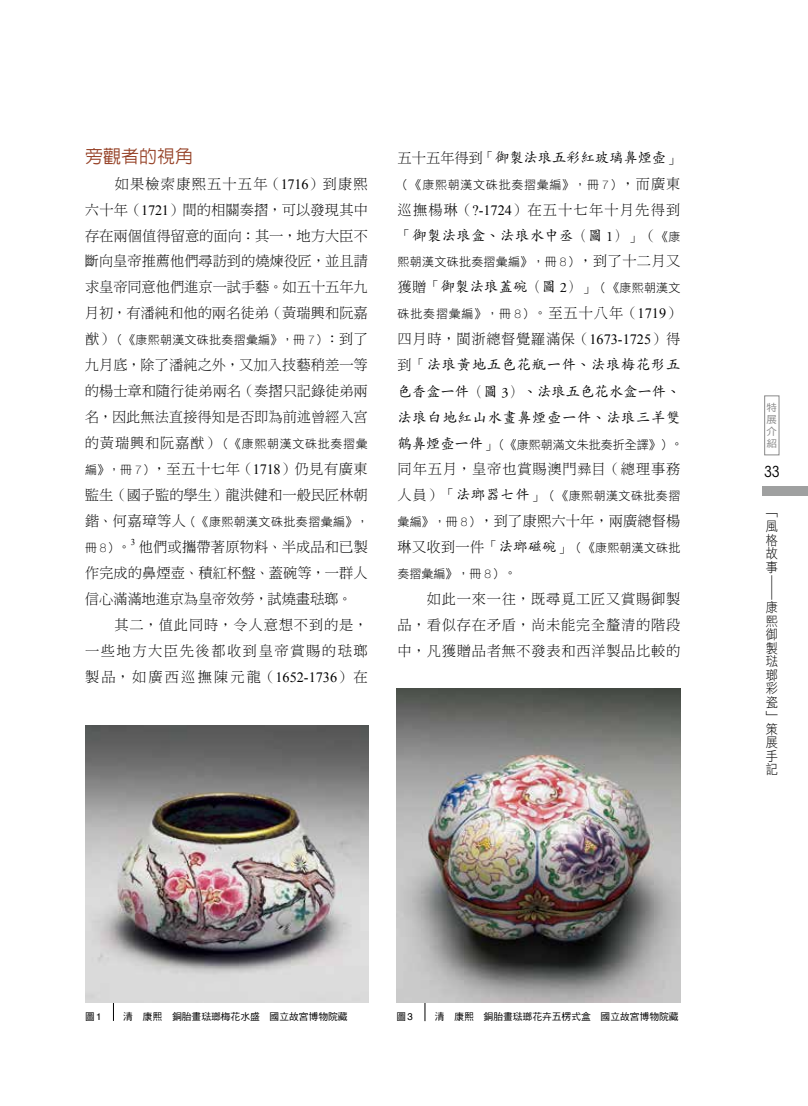
<style>
.page{position:relative;width:808px;height:1106px;background:#fff}
.page>*{position:absolute;margin:0;border:0;box-sizing:border-box;transform-origin:0 0}
.t1{font:500 18px "AR Hei B5";color:#954025}
.t2{font:condensed 15px "ITC Avant Garde Std";color:#000}
.t3{font:14.25px/26px "DF Ming Std W3";letter-spacing:.01em;color:#000;text-align:justify}
.t4{font:500 14.25px/26.1px "AR Kai B5";letter-spacing:.035em;color:#000;text-align:justify}
.t5{font:14.25px "DF Ming Std W3";letter-spacing:.045em;color:#000}
.t6{font:14.25px "DF Ming Std W3";letter-spacing:.08em;color:#000}
.t7{font:500 14.25px "AR Kai B5";color:#000}
.t8{font:14.25px "DF Ming Std W3";letter-spacing:.06em;color:#000}
.t9{font:13.5px/13.5px "DF Hei Std W3";color:#000;text-align:justify;scale:.9 1}
.t10{font:12.15px "DF Hei Std W3";color:#000;scale:2.22 1}
.t11{font:12px/26px "DF Hei Std W3";letter-spacing:.035em;color:#000}
.t12{font:12px/26px "DF Hei Std W3";letter-spacing:.015em;color:#000}
.t13{font:12px "DF Hei Std W3";color:#000}
.t14{font:12px "DF Hei Std W3";letter-spacing:.06em;color:#000}
.t15{font:12px "DF Hei Std W3";letter-spacing:.055em;color:#000}
.t16{font:10.05px/12px "DF Hei Std W5";color:#898989;text-align:justify;scale:1.05 1}
.t17{font:9.75px "DF Hei Std W5";color:#000}
.t18{font:9px "Times New Roman";color:#000}
.s1{font-family:"Times New Roman"}
.s2{font-family:"DF Ming Std W3";font-size:14.25px}
.s3{font-family:"Helvetica Neue";font-weight:100}
.s4{font-family:"DF Hei Std W3";font-size:12px}
.s5{font-family:"Helvetica Neue";font-weight:100;font-size:12px}
.s6{font-family:"DF Ming Std W3";font-weight:400}
.s7{font-family:"Adobe Garamond Pro";font-weight:400}
.s8{font-family:"DF Hei Std W3";font-weight:400;font-size:12px}
.s9{font-family:"Times New Roman";font-size:14.25px}
.s10{font-family:"AR Kai B5";font-weight:500;font-size:14.25px}
.s11{font-family:"Helvetica"}
</style>
<div class="page">
<svg style="left:578px;top:463px;width:13px;height:12px"></svg>
<div style="left:762px;top:487px;width:46px;height:9px;background:#9fa0a0"></div>
<div style="left:764px;top:395px;width:15px;height:60px;border:1px solid #898989"></div>
<hr style="left:113px;top:924px;width:1px;height:96px;background:#000">
<img style="left:85px;top:725px;width:283px;height:277px">
<hr style="left:425px;top:924px;width:1px;height:97px;background:#000">
<img style="left:396px;top:688px;width:284px;height:314px">
<p class="t1" style="left:85px;top:147px;width:109px">旁觀者的視角</p>
<p class="t3" style="left:85px;top:170px;width:284px">　　如果檢索康熙五十五年（<span class="s1">1716</span>）到康熙六十年（<span class="s1">1721</span>）間的相關奏摺，可以發現其中存在兩個值得留意的面向：其一，地方大臣不斷向皇帝推薦他們尋訪到的燒煉役匠，並且請求皇帝同意他們進京一試手藝。如五十五年九月初，有潘純和他的兩名徒弟（黃瑞興和阮嘉</p>
<p class="t11" style="left:85px;top:327px;width:284px"><span class="s2">猷）</span>（《康熙朝漢文硃批奏摺彙編》，冊 <span class="s3">7</span>）<span class="s2">：到了</span></p>
<p class="t3" style="left:85px;top:352px;width:284px">九月底，除了潘純之外，又加入技藝稍差一等的楊士章和隨行徒弟兩名（奏摺只記錄徒弟兩名，因此無法直接得知是否即為前述曾經入宮</p>
<p class="t15" style="left:85px;top:437px;width:284px"><span class="s2">的黃瑞興和阮嘉猷）</span>（《康熙朝漢文硃批奏摺彙</p>
<p class="t3" style="left:85px;top:456px;width:284px"><span class="s4">編》，冊</span> <span class="s5">7</span><span class="s4">）</span>，至五十七年（<span class="s1">1718</span>）仍見有廣東監生（國子監的學生）龍洪健和一般民匠林朝</p>
<p class="t11" style="left:85px;top:508px;width:285px"><span class="s2">鍇、何嘉璋等人</span>（《康熙朝漢文硃批奏摺彙編》，冊 <span class="s3">8</span>）<span class="s2">。</span></p>
<p class="t18" style="left:131px;top:535px;width:6px">3</p>
<p class="t3" style="left:85px;top:534px;width:284px;text-align:left;text-indent:54px">他們或攜帶著原物料、半成品和已製作完成的鼻煙壺、積紅杯盤、蓋碗等，一群人信心滿滿地進京為皇帝效勞，試燒畫琺瑯。　　其二，值此同時，令人意想不到的是，一些地方大臣先後都收到皇帝賞賜的琺瑯製品，如廣西巡撫陳元龍（<span class="s1">1652-1736</span>）在</p>
<p class="t7" style="left:398px;top:150px;width:284px"><span class="s6">五十五年得到「</span>御製法琅五彩紅玻璃鼻煙壺<span class="s6">」</span></p>
<p class="t14" style="left:398px;top:178px;width:284px">（《康熙朝漢文硃批奏摺彙編》，冊 <span class="s3">7</span>）<span class="s2">，而廣東</span></p>
<p class="t6" style="left:398px;top:202px;width:284px">巡撫楊琳（<span class="s1">?-1724</span>）在五十七年十月先得到</p>
<p class="t4" style="left:398px;top:222px;width:284px"><span class="s6">「</span>御製法琅盒、法琅水中丞（圖 <span class="s7">1</span>）<span class="s6">」（</span><span class="s8">《康</span></p>
<p class="t11" style="left:398px;top:249px;width:284px">熙朝漢文硃批奏摺彙編》，冊 <span class="s3">8</span>）<span class="s2">，到了十二月又</span></p>
<p class="t4" style="left:398px;top:274px;width:284px"><span class="s6">獲贈「</span>御製法琅蓋碗（圖 <span class="s7">2</span>）<span class="s6">」</span><span class="s8">（《康熙朝漢文</span></p>
<p class="t11" style="left:398px;top:301px;width:284px">硃批奏摺彙編》，冊 <span class="s3">8</span>）<span class="s2">。至五十八年（</span><span class="s9">1719</span><span class="s2">）</span></p>
<p class="t5" style="left:398px;top:331px;width:284px">四月時，閩浙總督覺羅滿保（<span class="s1">1673-1725</span>）得</p>
<p class="t4" style="left:398px;top:352px;width:284px"><span class="s6">到「</span>法琅黃地五色花瓶一件、法琅梅花形五色香盒一件（圖 <span class="s7">3</span>）、法琅五色花水盒一件、法琅白地紅山水畫鼻煙壺一件、法琅三羊雙</p>
<p class="t13" style="left:398px;top:438px;width:288px"><span class="s10">鶴鼻煙壺一件</span><span class="s2">」</span>（《康熙朝滿文朱批奏折全譯》）<span class="s2">。</span></p>
<p class="t8" style="left:398px;top:461px;width:284px">同年五月，皇帝也賞賜澳門 目（總理事務</p>
<p class="t11" style="left:398px;top:482px;width:284px"><span class="s2">人員）「</span><span class="s10">法瑯器七件</span><span class="s2">」</span>（《康熙朝漢文硃批奏摺</p>
<p class="t3" style="left:398px;top:508px;width:284px"><span class="s4">彙編》，冊</span> <span class="s5">8</span><span class="s4">）</span>，到了康熙六十年，兩廣總督楊</p>
<p class="t12" style="left:398px;top:534px;width:284px"><span class="s2">琳又收到一件「</span><span class="s10">法瑯磁碗</span><span class="s2">」</span>（《康熙朝漢文硃批奏摺彙編》，冊 <span class="s3">8</span>）<span class="s2">。</span></p>
<p class="t3" style="left:398px;top:585px;width:284px">　　如此一來一往，既尋覓工匠又賞賜御製品，看似存在矛盾，尚未能完全釐清的階段中，凡獲贈品者無不發表和西洋製品比較的</p>
<p class="t16" style="left:766px;top:401px;width:11px">特展介紹</p>
<p class="t2" style="left:764px;top:463px;width:17px">33</p>
<p class="t9" style="left:766px;top:506px;width:15px">﹁風格故事</p>
<p class="t10" style="left:778px;top:573px;width:14px;rotate:90deg">—</p>
<p class="t9" style="left:766px;top:600px;width:15px">康熙御製琺瑯彩瓷﹂策展手記</p>
<p class="t17" style="left:85px;top:1010px;width:18px">圖<span class="s11">1</span></p>
<p class="t17" style="left:123px;top:1010px;width:226px">清　康熙　銅胎畫琺瑯梅花水盛　國立故宮博物院藏</p>
<p class="t17" style="left:396px;top:1011px;width:18px">圖<span class="s11">3</span></p>
<p class="t17" style="left:435px;top:1011px;width:245px">清　康熙　銅胎畫琺瑯花卉五楞式盒　國立故宮博物院藏</p>
</div>
